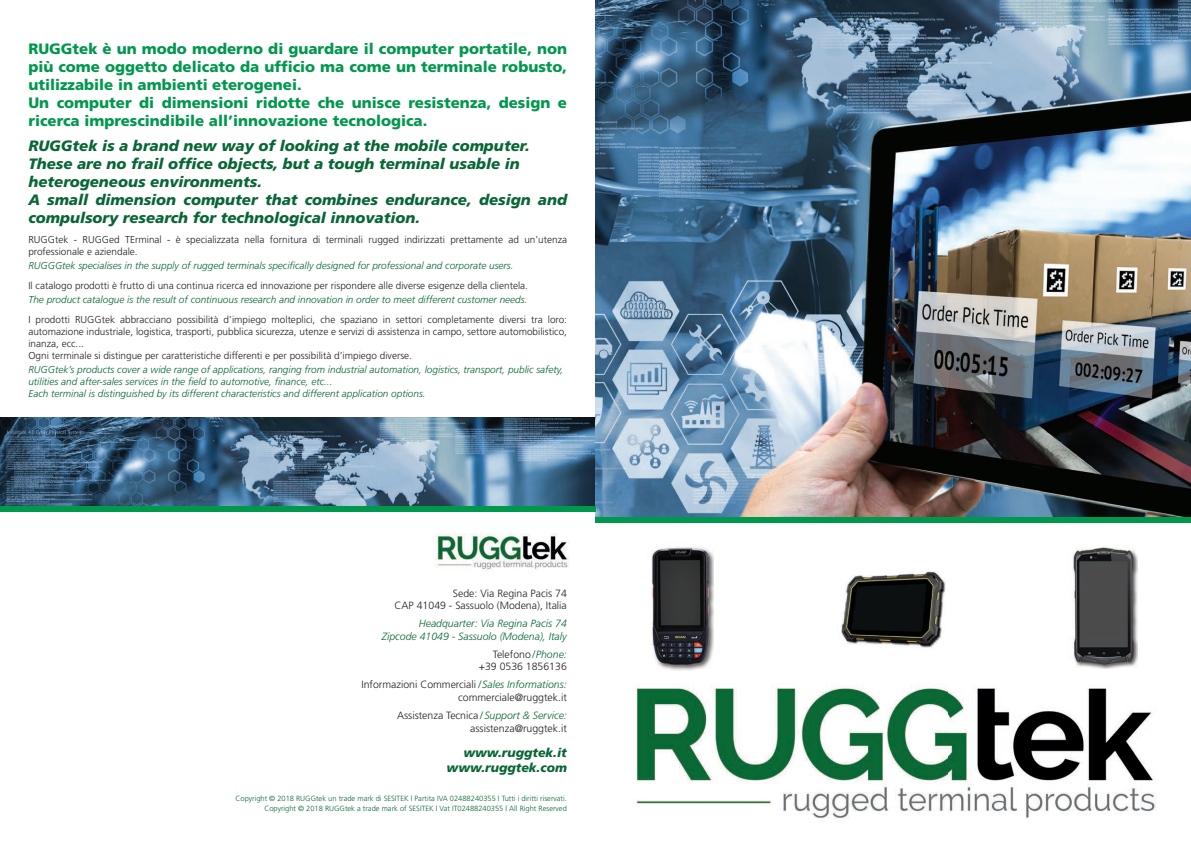
<style>
.page{position:relative;width:1191px;height:842px;background:#fff}
.page>*{position:absolute;margin:0;border:0;box-sizing:border-box;transform-origin:0 0}
.t1{font:900 15px/18px "Frutiger";color:#00984d}
.t2{font:italic 900 15px/18px "Frutiger";color:#086635}
.t3{font:italic 900 12.5px/15px "Frutiger";color:#086635;text-align:right}
.t4{font:300 10.5px/12.6px "Frutiger";color:#231f20;text-align:right}
.t5{font:italic 300 10.5px/12.6px "Frutiger";color:#086635;text-align:right}
.t6{font:300 10px/12px "Frutiger";color:#231f20}
.t7{font:italic 300 10px/12px "Frutiger";color:#086635}
.t8{font:300 7.5px/10px "Frutiger";color:#086635;text-align:right}
.s1{font-style:italic;color:#086635}
</style>
<div class="page">
<img style="left:0;top:418px;width:595px;height:88px">
<img style="left:595px;top:0;width:596px;height:517px">
<div style="left:0;top:506px;width:595px;height:6px;background:#00984d"></div>
<div style="left:595px;top:517px;width:596px;height:6px;background:#00984d"></div>
<img style="left:635px;top:685px;width:521px;height:136px">
<img style="left:651px;top:546px;width:62px;height:124px">
<img style="left:1072px;top:546px;width:65px;height:123px">
<img style="left:837px;top:571px;width:109px;height:77px">
<img style="left:435px;top:533px;width:134px;height:37px">
<p class="t1" style="left:28px;top:40px;width:540px">RUGGtek è un modo moderno di guardare il computer portatile, non più come oggetto delicato da ufficio ma come un terminale robusto, utilizzabile in ambienti eterogenei.<br>Un computer di dimensioni ridotte che unisce resistenza, design e ricerca imprescindibile all’innovazione tecnologica.</p>
<p class="t2" style="left:28px;top:137px;width:540px">RUGGtek is a brand new way of looking at the mobile computer.<br>These are no frail office objects, but a tough terminal usable in heterogeneous environments.<br>A small dimension computer that combines endurance, design and compulsory research for technological innovation.</p>
<p class="t6" style="left:28px;top:234px;width:540px">RUGGtek - RUGGed TErminal - è specializzata nella fornitura di terminali rugged indirizzati prettamente ad un’utenza professionale e aziendale.</p>
<p class="t7" style="left:28px;top:260px;width:487px">RUGGGtek specialises in the supply of rugged terminals specifically designed for professional and corporate users.</p>
<p class="t6" style="left:28px;top:280px;width:501px">Il catalogo prodotti è frutto di una continua ricerca ed innovazione per rispondere alle diverse esigenze della clientela.</p>
<p class="t7" style="left:28px;top:294px;width:500px">The product catalogue is the result of continuous research and innovation in order to meet different customer needs.</p>
<p class="t6" style="left:28px;top:314px;width:540px">I prodotti RUGGtek abbracciano possibilità d’impiego molteplici, che spaziano in settori completamente diversi tra loro: automazione industriale, logistica, trasporti, pubblica sicurezza, utenze e servizi di assistenza in campo, settore automobilistico, inanza, ecc...<br>Ogni terminale si distingue per caratteristiche differenti e per possibilità d’impiego diverse.</p>
<p class="t7" style="left:28px;top:364px;width:536px">RUGGtek’s products cover a wide range of applications, ranging from industrial automation, logistics, transport, public safety, utilities and after-sales services in the field to automotive, finance, etc...<br>Each terminal is distinguished by its different characteristics and different application options.</p>
<p class="t4" style="left:394px;top:587px;width:174px">Sede: Via Regina Pacis 74<br>CAP 41049 - Sassuolo (Modena), Italia</p>
<p class="t5" style="left:382px;top:617px;width:186px">Headquarter: Via Regina Pacis 74<br>Zipcode 41049 - Sassuolo (Modena), Italy</p>
<p class="t4" style="left:479px;top:648px;width:90px">Telefono<span class="s1">/Phone: </span>+39 0536 1856136</p>
<p class="t4" style="left:361px;top:678px;width:207px">Informazioni Commerciali <span class="s1">/Sales Informations: </span>commerciale@ruggtek.it</p>
<p class="t4" style="left:397px;top:709px;width:171px">Assistenza Tecnica <span class="s1">/ Support &amp; Service: </span>assistenza@ruggtek.it</p>
<p class="t3" style="left:446px;top:744px;width:122px">www.ruggtek.it www.ruggtek.com</p>
<p class="t8" style="left:235px;top:793px;width:333px">Copyright © 2018 RUGGtek un trade mark di SESITEK | Partita IVA 02488240355 | Tutti i diritti riservati.<br>Copyright © 2018 RUGGtek a trade mark of SESITEK | Vat IT02488240355 | All Right Reserved</p>
</div>
